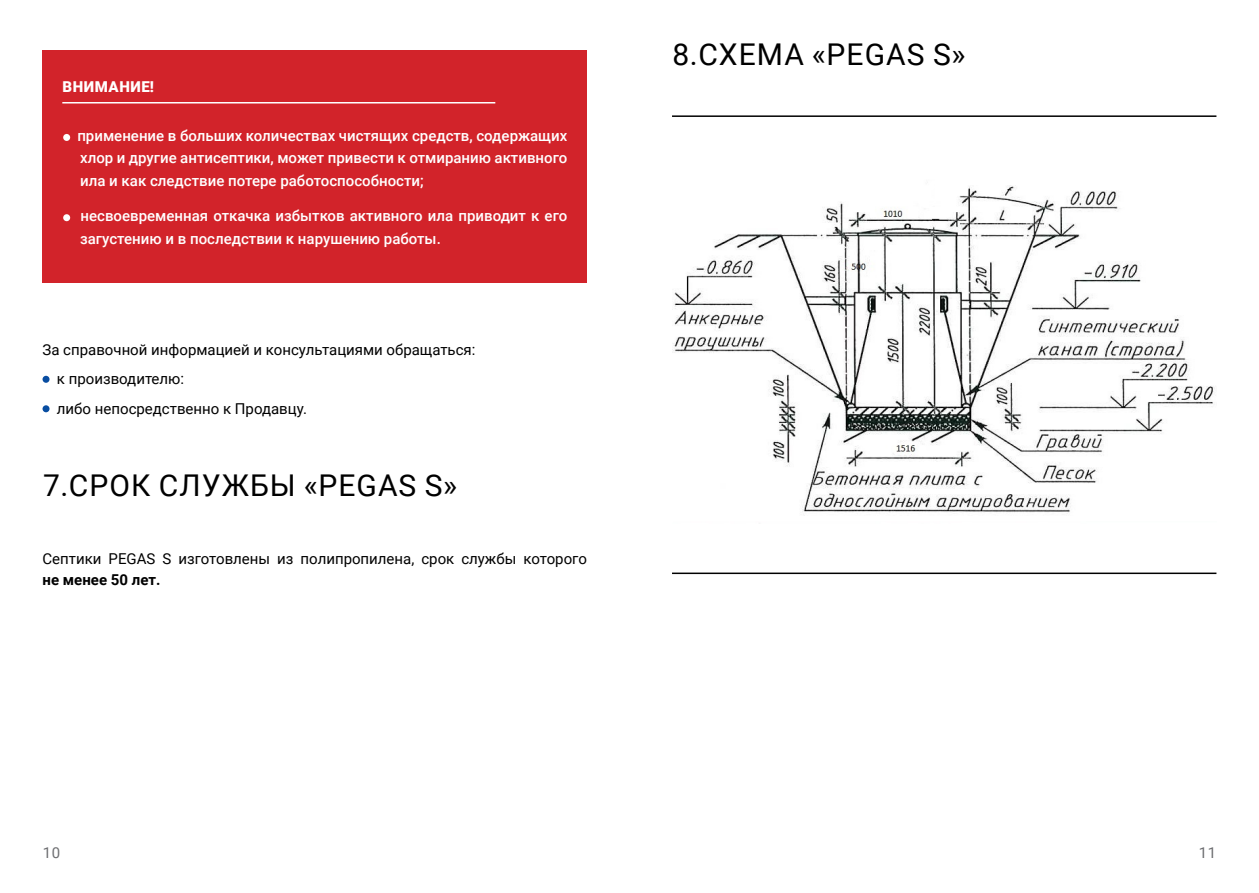
<style>
.page{position:relative;width:1259px;height:893px;background:#fff}
.page>*{position:absolute;margin:0;border:0;box-sizing:border-box;transform-origin:0 0}
.t1{font:30px "Roboto";letter-spacing:.035em;color:#000}
.t2{font:500 15px/22.5px "Roboto";color:#fff;text-align:justify}
.t3{font:15px/29.5px "Roboto";color:#000}
.t4{font:700 15px "Roboto";color:#000}
.t5{font:900 15px "Roboto";letter-spacing:.035em;color:#fff}
.t6{font:15px "Roboto";color:#6d6e71}
</style>
<div class="page">
<div style="left:43px;top:51px;width:544px;height:232px;background:#d2232a"></div>
<div style="left:63px;top:134px;width:7px;height:7px;background:#fff;border-radius:50%"></div>
<div style="left:63px;top:214px;width:7px;height:7px;background:#fff;border-radius:50%"></div>
<hr style="left:62px;top:102px;width:433px;height:2px;background:#fff">
<div style="left:43px;top:376px;width:7px;height:7px;background:#084da1;border-radius:50%"></div>
<div style="left:43px;top:405px;width:7px;height:7px;background:#084da1;border-radius:50%"></div>
<img style="left:672px;top:185px;width:543px;height:328px">
<hr style="left:672px;top:115px;width:544px;height:2px;background:#000">
<hr style="left:672px;top:573px;width:544px;height:1px;background:#000">
<p class="t5" style="left:63px;top:76px;width:93px">ВНИМАНИЕ!</p>
<p class="t2" style="left:77px;top:124px;width:491px">применение в больших количествах чистящих средств, содержащих хлор и другие антисептики, может привести к отмиранию активного ила и как следствие потере работоспособности;</p>
<p class="t2" style="left:80px;top:204px;width:489px">несвоевременная откачка избытков активного ила приводит к его загустению и в последствии к нарушению работы.</p>
<p class="t3" style="left:57px;top:334px;width:420px;text-indent:-14px">За справочной информацией и консультациями обращаться: к производителю:<br>либо непосредственно к Продавцу.</p>
<h1 class="t1" style="left:43px;top:464px;width:416px">7.СРОК СЛУЖБЫ «PEGAS S»</h1>
<p class="t3" style="left:43px;top:543px;width:546px">Cептики PEGAS S изготовлены из полипропилена, срок службы которого</p>
<p class="t4" style="left:43px;top:569px;width:119px">не менее 50 лет.</p>
<h1 class="t1" style="left:672px;top:33px;width:294px">8.СХЕМА «PEGAS S»</h1>
<p class="t6" style="left:43px;top:842px;width:19px">10</p>
<p class="t6" style="left:1198px;top:842px;width:19px">11</p>
</div>
